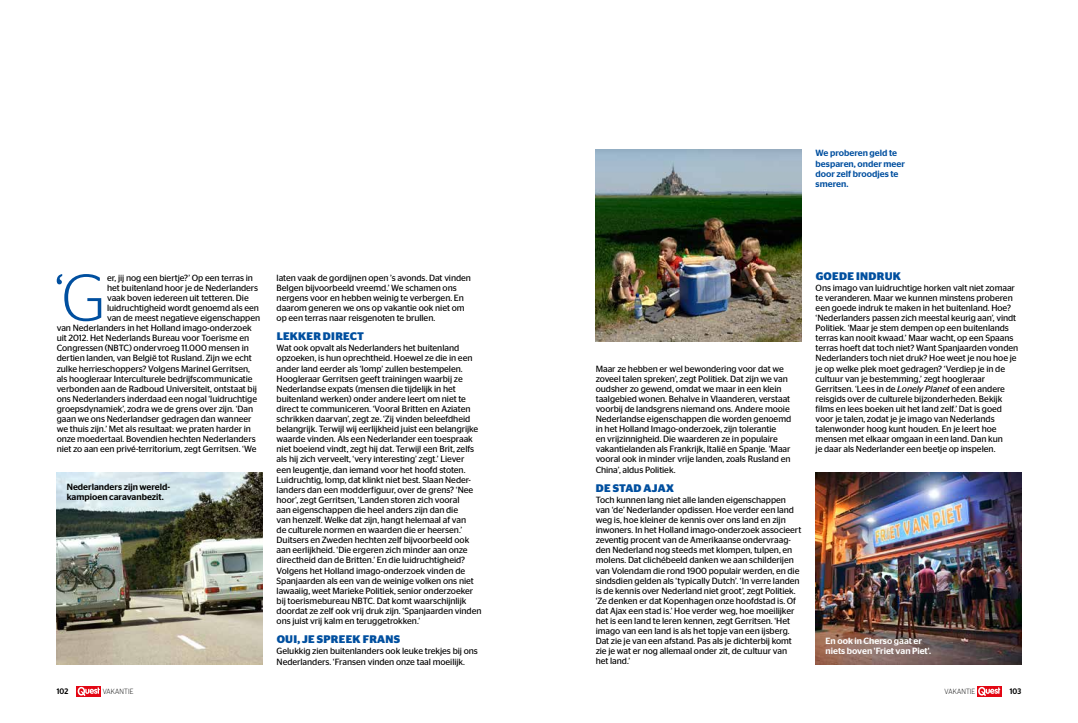
<style>
.page{position:relative;width:1078px;height:723px;background:#fff}
.page>*{position:absolute;margin:0;border:0;box-sizing:border-box;transform-origin:0 0}
.t1{font:300 66.7px "Stag Sans";color:#004f9f}
.t2{font:700 11px "Stag Sans";letter-spacing:.025em;color:#004f9f}
.t3{font:9px/10.1px "Stag Sans";letter-spacing:-.005em;color:#000}
.t4{font:500 9px/10.1px "Stag Sans";letter-spacing:.005em;color:#004f9f}
.t5{font:500 9px/10.1px "Stag Sans";color:#000}
.t6{font:500 9px/10.1px "Stag Sans";color:#fff}
.t7{font:500 8px "Stag Sans";letter-spacing:.015em;color:#000;scale:.9 1}
.t8{font:300 7.5px "Stag Sans";letter-spacing:.015em;color:#000;scale:.9 1}
.s1{font-style:italic}
</style>
<div class="page">
<svg style="left:977px;top:686px;width:24px;height:10px"></svg>
<svg style="left:977px;top:687px;width:23px;height:9px"></svg>
<div style="left:77px;top:686px;width:24px;height:10px;background:#e30613"></div>
<svg style="left:78px;top:687px;width:22px;height:9px"></svg>
<img style="left:57px;top:472px;width:205px;height:192px">
<img style="left:595px;top:149px;width:206px;height:192px">
<img style="left:815px;top:472px;width:205px;height:192px">
<h1 class="t1" style="left:55px;top:261px;width:53px">‘G</h1>
<p class="t3" style="left:107px;top:272px;width:147px">er, jij nog een biertje?’ Op een terras in</p>
<p class="t3" style="left:107px;top:282px;width:153px">het buitenland hoor je de Nederlanders</p>
<p class="t3" style="left:107px;top:292px;width:143px">vaak boven iedereen uit tetteren. Die</p>
<p class="t3" style="left:107px;top:303px;width:153px">luidruchtigheid wordt genoemd als een</p>
<p class="t3" style="left:107px;top:313px;width:155px">van de meest negatieve eigenschappen</p>
<p class="t3" style="left:57px;top:323px;width:196px">van Nederlanders in het Holland imago-onderzoek</p>
<p class="t3" style="left:57px;top:333px;width:194px">uit 2012. Het Nederlands Bureau voor Toerisme en</p>
<p class="t3" style="left:57px;top:343px;width:193px">Congressen (NBTC) ondervroeg 11.000 mensen in</p>
<p class="t3" style="left:57px;top:353px;width:196px">dertien landen, van België tot Rusland. Zijn we echt</p>
<p class="t3" style="left:57px;top:363px;width:195px">zulke herrieschoppers? Volgens Marinel Gerritsen,</p>
<p class="t3" style="left:57px;top:373px;width:197px">als hoogleraar Interculturele bedrijfscommunicatie</p>
<p class="t3" style="left:57px;top:383px;width:202px">verbonden aan de Radboud Universiteit, ontstaat bij</p>
<p class="t3" style="left:57px;top:393px;width:202px">ons Nederlanders inderdaad een nogal ‘luidruchtige</p>
<p class="t3" style="left:57px;top:404px;width:198px">groepsdynamiek’, zodra we de grens over zijn. ‘Dan</p>
<p class="t3" style="left:57px;top:414px;width:196px">gaan we ons Nederlandser gedragen dan wanneer</p>
<p class="t3" style="left:57px;top:424px;width:196px">we thuis zijn.’ Met als resultaat: we praten harder in</p>
<p class="t3" style="left:57px;top:434px;width:200px">onze moedertaal. Bovendien hechten Nederlanders</p>
<p class="t3" style="left:57px;top:444px;width:201px">niet zo aan een privé-territorium, zegt Gerritsen. ‘We</p>
<p class="t5" style="left:67px;top:482px;width:105px">Nederlanders zijn wereld&shy;kampioen caravanbezit.</p>
<p class="t3" style="left:276px;top:272px;width:196px">laten vaak de gordijnen open ’s avonds. Dat vinden Belgen bijvoorbeeld vreemd.’ We schamen ons nergens voor en hebben weinig te verbergen. En daarom generen we ons op vakantie ook niet om op een terras naar reisgenoten te brullen.</p>
<p class="t2" style="left:276px;top:330px;width:89px">LEKKER DIRECT</p>
<p class="t3" style="left:276px;top:343px;width:206px">Wat ook opvalt als Nederlanders het buitenland opzoeken, is hun oprechtheid. Hoewel ze die in een ander land eerder als ‘lomp’ zullen bestempelen.<br>Hoogleraar Gerritsen geeft trainingen waarbij ze Nederlandse expats (mensen die tijdelijk in het buitenland werken) onder andere leert om niet te direct te communiceren. ‘Vooral Britten en Aziaten schrikken daarvan’, zegt ze. ‘Zij vinden beleefdheid belangrijk. Terwijl wij eerlijkheid juist een belangrijke waarde vinden. Als een Nederlander een toespraak niet boeiend vindt, zegt hij dat. Terwijl een Brit, zelfs als hij zich verveelt, ‘very interesting’ zegt.’ Liever<br>een leugentje, dan iemand voor het hoofd stoten.<br>Luidruchtig, lomp, dat klinkt niet best. Slaan Neder&shy;landers dan een modderfiguur, over de grens? ‘Nee hoor’, zegt Gerritsen, ‘Landen storen zich vooral<br>aan eigenschappen die heel anders zijn dan die<br>van henzelf. Welke dat zijn, hangt helemaal af van<br>de culturele normen en waarden die er heersen.’ Duitsers en Zweden hechten zelf bijvoorbeeld ook aan eerlijkheid. ‘Die ergeren zich minder aan onze directheid dan de Britten.’ En die luidruchtigheid?<br>Volgens het Holland imago-onderzoek vinden de Spanjaarden als een van de weinige volken ons niet lawaaiig, weet Marieke Politiek, senior onderzoeker bij toerismebureau NBTC. Dat komt waarschijnlijk doordat ze zelf ook vrij druk zijn. ‘Spanjaarden vinden ons juist vrij kalm en teruggetrokken.’</p>
<p class="t2" style="left:276px;top:633px;width:125px">OUI, JE SPREEK FRANS</p>
<p class="t3" style="left:276px;top:646px;width:203px">Gelukkig zien buitenlanders ook leuke trekjes bij ons<br>Nederlanders. ‘Fransen vinden onze taal moeilijk.</p>
<p class="t4" style="left:815px;top:148px;width:91px">We proberen geld te besparen, onder meer door zelf broodjes te smeren.</p>
<p class="t3" style="left:595px;top:363px;width:197px">Maar ze hebben er wel bewondering voor dat we zoveel talen spreken’, zegt Politiek. Dat zijn we van oudsher zo gewend, omdat we maar in een klein taalgebied wonen. Behalve in Vlaanderen, verstaat voorbij de landsgrens niemand ons. Andere mooie Nederlandse eigenschappen die worden genoemd in het Holland Imago-onderzoek, zijn tolerantie<br>en vrijzinnigheid. Die waarderen ze in populaire vakantielanden als Frankrijk, Italië en Spanje. ‘Maar vooral ook in minder vrije landen, zoals Rusland en China’, aldus Politiek.</p>
<p class="t2" style="left:595px;top:481px;width:79px">DE STAD AJAX</p>
<p class="t3" style="left:595px;top:495px;width:207px">Toch kunnen lang niet alle landen eigenschappen van ‘de’ Nederlander opdissen. Hoe verder een land weg is, hoe kleiner de kennis over ons land en zijn inwoners. In het Holland imago-onderzoek associeert zeventig procent van de Amerikaanse ondervraag&shy;den Nederland nog steeds met klompen, tulpen, en molens. Dat clichébeeld danken we aan schilderijen van Volendam die rond 1900 populair werden, en die sindsdien gelden als ‘typically Dutch’. ‘In verre landen is de kennis over Nederland niet groot’, zegt Politiek. ‘Ze denken er dat Kopenhagen onze hoofdstad is. Of dat Ajax een stad is.’ Hoe verder weg, hoe moeilijker het is een land te leren kennen, zegt Gerritsen. ‘Het imago van een land is als het topje van een ijsberg.<br>Dat zie je van een afstand. Pas als je dichterbij komt zie je wat er nog allemaal onder zit, de cultuur van het land.’</p>
<p class="t2" style="left:815px;top:269px;width:87px">GOEDE INDRUK</p>
<p class="t3" style="left:815px;top:282px;width:204px">Ons imago van luidruchtige horken valt niet zomaar te veranderen. Maar we kunnen minstens proberen een goede indruk te maken in het buitenland. Hoe? ‘Nederlanders passen zich meestal keurig aan’, vindt Politiek. ‘Maar je stem dempen op een buitenlands terras kan nooit kwaad.’ Maar wacht, op een Spaans terras hoeft dat toch niet? Want Spanjaarden vonden Nederlanders toch niet druk? Hoe weet je nou hoe je je op welke plek moet gedragen? ‘Verdiep je in de cultuur van je bestemming,’ zegt hoogleraar Gerritsen. ‘Lees in de <span class="s1">Lonely Planet</span> of een andere reisgids over de culturele bijzonderheden. Bekijk films en lees boeken uit het land zelf.’ Dat is goed voor je talen, zodat je je imago van Nederlands talenwonder hoog kunt houden. En je leert hoe mensen met elkaar omgaan in een land. Dan kun<br>je daar als Nederlander een beetje op inspelen.</p>
<p class="t6" style="left:825px;top:636px;width:107px">En ook in Cherso gaat er niets boven 'Friet van Piet'.</p>
<p class="t7" style="left:57px;top:686px;width:14px">102</p>
<p class="t8" style="left:103px;top:687px;width:36px">VAKANTIE</p>
<p class="t8" style="left:944px;top:687px;width:36px">VAKANTIE</p>
<p class="t7" style="left:1009px;top:686px;width:14px">103</p>
</div>
